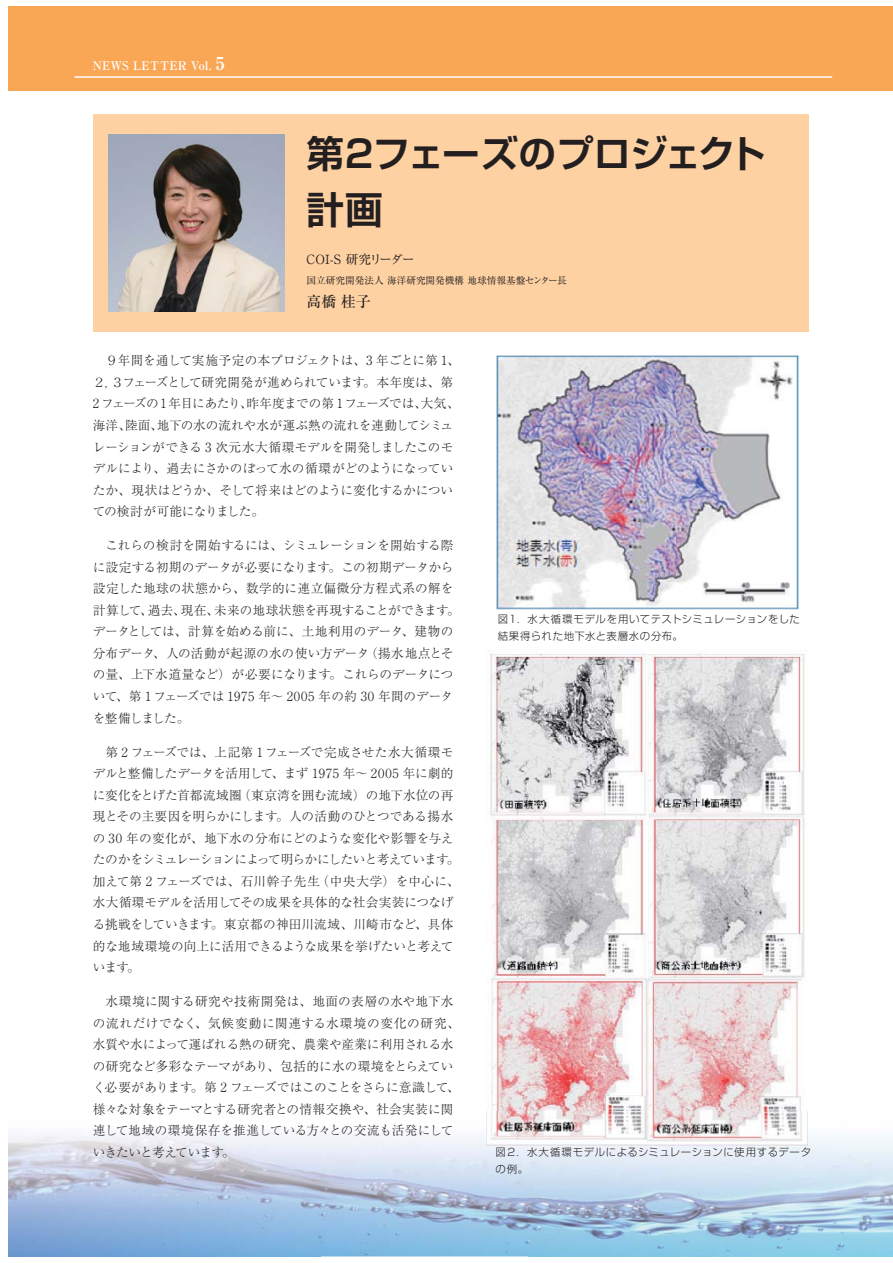
<style>
.page{position:relative;width:893px;height:1263px;background:#fff}
.page>*{position:absolute;margin:0;border:0;box-sizing:border-box;transform-origin:0 0}
.t1{font:37.65px/56.4px "Shin Go Pro De Bold 90 msp RKSJ H";letter-spacing:-.07em;color:#231f20}
.t2{font:14.85px "Ryumin Pro Medium 90 msp RKSJ H";color:#231f20}
.t3{font:12.6px/21.6px "Ryumin Pro Light 90 msp RKSJ H";letter-spacing:-.005em;color:#231f20}
.t4{font:12.6px "Ryumin Pro Regular 90 msp RKSJ H";letter-spacing:-.08em;color:#231f20}
.t5{font:11.85px "Ryumin Pro Bold 90 msp RKSJ H";letter-spacing:.01em;color:#fff}
.t6{font:10.35px/16.4px "Shin Go Pro Light 90 msp RKSJ H";letter-spacing:.05em;color:#231f20}
.t7{font:9.6px "Ryumin Pro Regular 90 msp RKSJ H";color:#231f20}
.s1{font-size:17.85px}
</style>
<div class="page">
<img style="left:9px;top:1133px;width:519px;height:124px">
<img style="left:789px;top:1136px;width:104px;height:121px">
<img style="left:528px;top:1146px;width:261px;height:111px">
<div style="left:9px;top:6px;width:884px;height:84px;background:#faa755"></div>
<hr style="left:74px;top:76px;width:758px;height:2px;background:#fff">
<div style="left:93px;top:114px;width:715px;height:218px;background:#fed1a2"></div>
<img style="left:109px;top:135px;width:176px;height:177px">
<img style="left:496px;top:355px;width:303px;height:254px">
<img style="left:485px;top:653px;width:323px;height:493px">
<img style="left:486px;top:1112px;width:321px;height:33px">
<p class="t5" style="left:93px;top:61px;width:133px">NEWS LETTER Vol. <span class="s1">5</span></p>
<h1 class="t1" style="left:307px;top:131px;width:461px">第２フェーズのプロジェクト計画</h1>
<p class="t4" style="left:307px;top:254px;width:110px">COI-S 研究リーダー</p>
<p class="t7" style="left:307px;top:276px;width:262px">国立研究開発法人 海洋研究開発機構 地球情報基盤センター長</p>
<p class="t2" style="left:307px;top:296px;width:66px">高橋 桂子</p>
<p class="t3" style="left:93px;top:352px;width:368px;text-indent:13px">９年間を通して実施予定の本プロジェクトは、3 年ごとに第 1、<br>２，３フェーズとして研究開発が進められています。本年度は、第<br>2 フェーズの 1 年目にあたり、昨年度までの第 1フェーズでは、大気、海洋、陸面、地下の水の流れや水が運ぶ熱の流れを連動してシミュレーションができる 3 次元水大循環モデルを開発しましたこのモデルにより、過去にさかのぼって水の循環がどのようになっていたか、現状はどうか、そして将来はどのように変化するかについての検討が可能になりました。</p>
<p class="t3" style="left:93px;top:536px;width:368px;text-indent:13px">これらの検討を開始するには、シミュレーションを開始する際に設定する初期のデータが必要になります。この初期データから設定した地球の状態から、数学的に連立偏微分方程式系の解を計算して、過去、現在、未来の地球状態を再現することができます。データとしては、計算を始める前に、土地利用のデータ、建物の分布データ、人の活動が起源の水の使い方データ（揚水地点とその量、上下水道量など）が必要になります。これらのデータについて、第 1 フェーズでは 1975 年～ 2005 年の約 30 年間のデータを整備しました。</p>
<p class="t3" style="left:93px;top:743px;width:368px;text-indent:13px">第 2 フェーズでは、上記第 1 フェーズで完成させた水大循環モデルと整備したデータを活用して、まず 1975 年～ 2005 年に劇的に変化をとげた首都流域圏（東京湾を囲む流域）の地下水位の再現とその主要因を明らかにします。人の活動のひとつである揚水の 30 年の変化が、地下水の分布にどのような変化や影響を与えたのかをシミュレーションによって明らかにしたいと考えています。加えて第 2 フェーズでは、石川幹子先生（中央大学）を中心に、水大循環モデルを活用してその成果を具体的な社会実装につなげる挑戦をしていきます。東京都の神田川流域、川崎市など、具体的な地域環境の向上に活用できるような成果を挙げたいと考えています。</p>
<p class="t3" style="left:93px;top:992px;width:368px;text-indent:13px">水環境に関する研究や技術開発は、地面の表層の水や地下水の流れだけでなく、気候変動に関連する水環境の変化の研究、水質や水によって運ばれる熱の研究、農業や産業に利用される水の研究など多彩なテーマがあり、包括的に水の環境をとらえていく必要があります。第 2 フェーズではこのことをさらに意識して、様々な対象をテーマとする研究者との情報交換や、社会実装に関連して地域の環境保存を推進している方々との交流も活発にしていきたいと考えています。</p>
<p class="t6" style="left:498px;top:613px;width:304px">図１．水大循環モデルを用いてテストシミュレーションをした結果得られた地下水と表層水の分布。</p>
<p class="t6" style="left:495px;top:1146px;width:317px">図２．水大循環モデルによるシミュレーションに使用するデータの例。</p>
</div>
